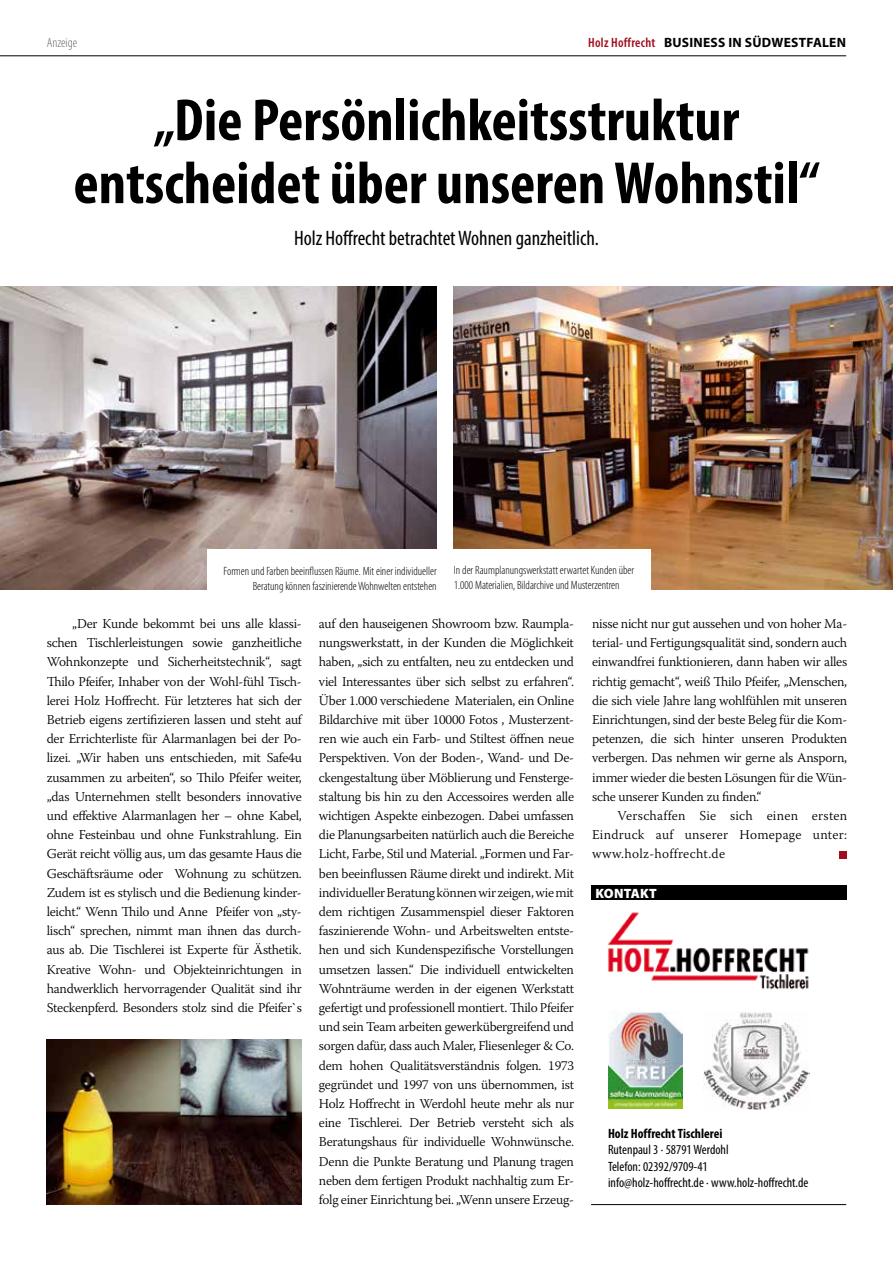
<style>
.page{position:relative;width:893px;height:1263px;background:#fff}
.page>*{position:absolute;margin:0;border:0;box-sizing:border-box;transform-origin:0 0}
.t1{font:700 condensed 60px/63px "Myriad Pro";color:#000;text-align:center}
.t2{font:condensed 21px "Myriad Pro";color:#000}
.t3{font:300 13.5px/19.2px "Warnock Pro";letter-spacing:-.02em;color:#000;text-align:justify}
.t4{font:condensed 13.5px/16.2px "Myriad Pro";color:#000}
.t5{font:700 13.5px "Myriad Pro";letter-spacing:.02em;color:#000}
.t6{font:700 condensed 13.5px "Myriad Pro";color:#000}
.t7{font:900 13.5px "Myriad Pro";letter-spacing:.02em;color:#fff}
.t8{font:300 condensed 13.5px "Myriad Pro";color:#68676c}
.t9{font:300 condensed 12px/15px "Myriad Pro";color:#000;text-align:right}
.s1{font-weight:600;font-stretch:condensed;color:#a00b1d}
</style>
<div class="page">
<hr style="left:0;top:55px;width:846px;height:1px;background:#000">
<img style="left:47px;top:1040px;width:255px;height:165px">
<img style="left:607px;top:912px;width:202px;height:78px">
<hr style="left:591px;top:1204px;width:255px;height:1px;background:#000">
<div style="left:591px;top:885px;width:255px;height:15px;background:#000"></div>
<img style="left:608px;top:1011px;width:75px;height:97px">
<img style="left:704px;top:1011px;width:105px;height:98px">
<img style="left:454px;top:286px;width:439px;height:303px">
<img style="left:0;top:286px;width:437px;height:303px">
<div style="left:207px;top:550px;width:443px;height:43px;background:#fff"></div>
<div style="left:839px;top:851px;width:7px;height:7px;background:#a00b1d"></div>
<p class="t8" style="left:47px;top:34px;width:32px">Anzeige</p>
<p class="t5" style="left:588px;top:33px;width:259px"><span class="s1">Holz Hoffrecht</span> BUSINESS IN SÜDWESTFALEN</p>
<h1 class="t1" style="left:73px;top:87px;width:748px">„Die Persönlichkeitsstruktur entscheidet über unseren Wohnstil“</h1>
<h2 class="t2" style="left:294px;top:225px;width:306px">Holz Hoffrecht betrachtet Wohnen ganzheitlich.</h2>
<p class="t9" style="left:224px;top:564px;width:215px">Formen und Farben beeinflussen Räume. Mit einer individueller<br>Beratung können faszinierende Wohnwelten entstehen</p>
<p class="t9" style="left:454px;top:563px;width:182px;text-align:left">In der Raumplanungswerkstatt erwartet Kunden über<br>1.000 Materialien, Bildarchive und Musterzentren</p>
<p class="t3" style="left:47px;top:614px;width:257px;text-indent:26px">„Der Kunde bekommt bei uns alle klassi&shy;schen Tischlerleistungen sowie ganzheitliche Wohnkonzepte und Sicherheitstechnik“, sagt Thilo Pfeifer, Inhaber von der Wohl-fühl Tisch&shy;lerei Holz Hoffrecht. Für letzteres hat sich der Betrieb eigens zertifizieren lassen und steht auf der Errichterliste für Alarmanlagen bei der Po&shy;lizei. „Wir haben uns entschieden, mit Safe4u zusammen zu arbeiten“, so Thilo Pfeifer weiter, „das Unternehmen stellt besonders innovative und effektive Alarmanlagen her – ohne Kabel, ohne Festeinbau und ohne Funkstrahlung. Ein Gerät reicht völlig aus, um das gesamte Haus die Geschäftsräume oder Wohnung zu schützen.<br>Zudem ist es stylisch und die Bedienung kinder&shy;leicht.“ Wenn Thilo und Anne Pfeifer von „sty&shy;lisch“ sprechen, nimmt man ihnen das durch&shy;aus ab. Die Tischlerei ist Experte für Ästhetik.<br>Kreative Wohn- und Objekteinrichtungen in handwerklich hervorragender Qualität sind ihr Steckenpferd. Besonders stolz sind die Pfeifer`s</p>
<p class="t3" style="left:319px;top:614px;width:257px">auf den hauseigenen Showroom bzw. Raumpla&shy;nungswerkstatt, in der Kunden die Möglichkeit haben, „sich zu entfalten, neu zu entdecken und viel Interessantes über sich selbst zu erfahren“.<br>Über 1.000 verschiedene Materialen, ein Online Bildarchive mit über 10000 Fotos , Musterzent&shy;ren wie auch ein Farb- und Stiltest öffnen neue Perspektiven. Von der Boden-, Wand- und De&shy;ckengestaltung über Möblierung und Fensterge&shy;staltung bis hin zu den Accessoires werden alle wichtigen Aspekte einbezogen. Dabei umfassen die Planungsarbeiten natürlich auch die Bereiche Licht, Farbe, Stil und Material. „Formen und Far&shy;ben beeinflussen Räume direkt und indirekt. Mit individueller Beratung können wir zeigen, wie mit dem richtigen Zusammenspiel dieser Faktoren faszinierende Wohn- und Arbeitswelten entste&shy;hen und sich Kundenspezifische Vorstellungen umsetzen lassen.“ Die individuell entwickelten Wohnträume werden in der eigenen Werkstatt gefertigt und professionell montiert. Thilo Pfeifer und sein Team arbeiten gewerkübergreifend und sorgen dafür, dass auch Maler, Fliesenleger &amp; Co. dem hohen Qualitätsverständnis folgen. 1973 gegründet und 1997 von uns übernommen, ist Holz Hoffrecht in Werdohl heute mehr als nur eine Tischlerei. Der Betrieb versteht sich als Beratungshaus für individuelle Wohnwünsche.<br>Denn die Punkte Beratung und Planung tragen neben dem fertigen Produkt nachhaltig zum Er&shy;folg einer Einrichtung bei. „Wenn unsere Erzeug-</p>
<p class="t3" style="left:592px;top:614px;width:257px">nisse nicht nur gut aussehen und von hoher Ma&shy;terial- und Fertigungsqualität sind, sondern auch einwandfrei funktionieren, dann haben wir alles richtig gemacht“, weiß Thilo Pfeifer, „Menschen, die sich viele Jahre lang wohlfühlen mit unseren Einrichtungen, sind der beste Beleg für die Kom&shy;petenzen, die sich hinter unseren Produkten verbergen. Das nehmen wir gerne als Ansporn, immer wieder die besten Lösungen für die Wün&shy;sche unserer Kunden zu finden.“</p>
<p class="t3" style="left:592px;top:806px;width:257px;text-indent:26px">Verschaffen Sie sich einen ersten Eindruck auf unserer Homepage unter: www.holz-hoffrecht.de</p>
<p class="t7" style="left:595px;top:884px;width:63px">KONTAKT</p>
<p class="t6" style="left:608px;top:1125px;width:116px">Holz Hoffrecht Tischlerei</p>
<p class="t4" style="left:608px;top:1142px;width:202px">Rutenpaul 3 · 58791 Werdohl<br>Telefon: 02392/9709-41<br>info@holz-hoffrecht.de · www.holz-hoffrecht.de</p>
</div>
